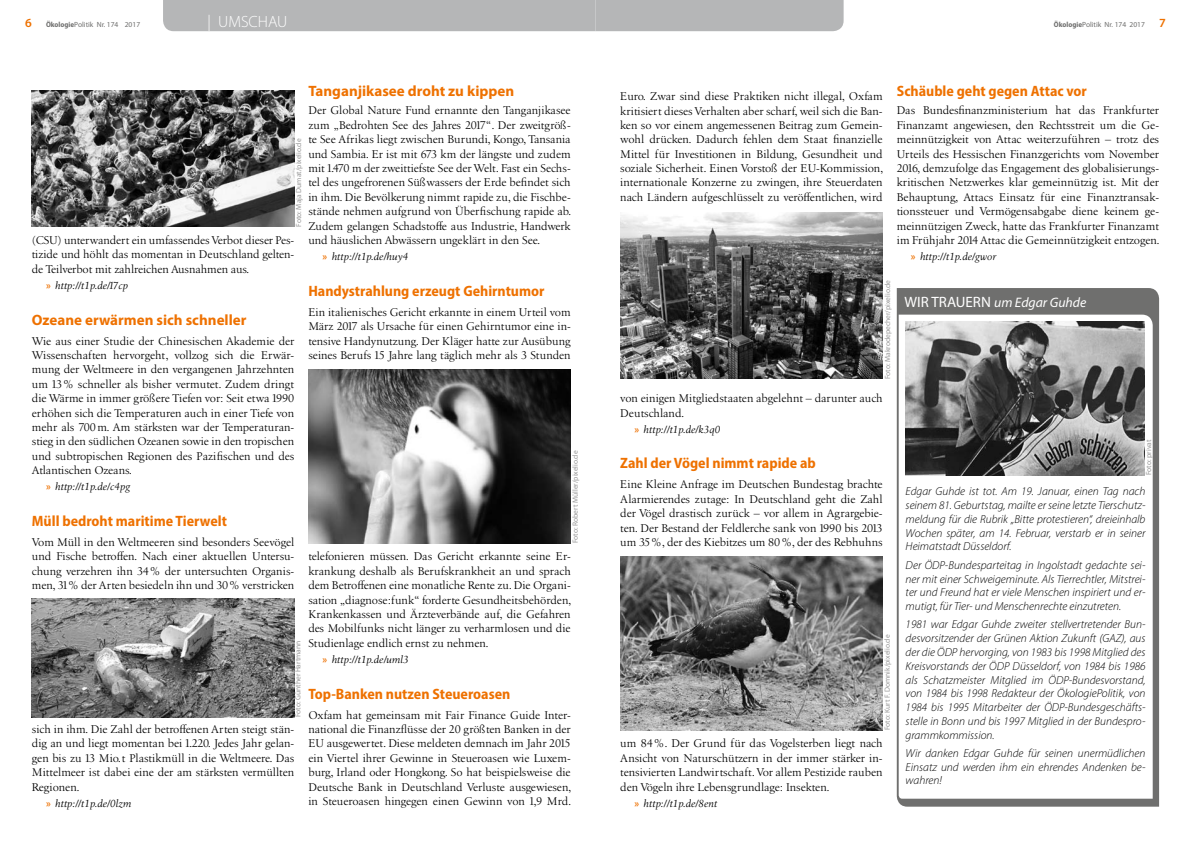
<style>
.page{position:relative;width:1191px;height:851px;background:#fff}
.page>*{position:absolute;margin:0;border:0;box-sizing:border-box;transform-origin:0 0}
.t1{font:300 16.25px "Myriad Pro";color:#fff}
.t2{font:700 semi-condensed 15px "Myriad Pro";color:#ee7100}
.t3{font:700 15px "Myriad Pro";color:#ee7100}
.t4{font:italic 13.75px "Myriad Pro";color:#fff}
.t5{font:11.62px/14.4px "Birka LT Pro";color:#000;text-align:justify}
.t6{font:italic 300 11.62px/13.8px "Myriad Pro";color:#000;text-align:justify}
.t7{font:italic 10.62px "Birka LT Pro";color:#000}
.t8{font:7.5px "Myriad Pro";color:#969696}
.t9{font:7.5px "Myriad Pro";color:#6f6f6e}
.s1{font-weight:600;font-size:12.5px;color:#ee7100}
.s2{font-weight:700;font-stretch:semi-condensed}
.s3{font-family:"Myriad Pro";font-weight:600;font-style:normal;color:#ee7100}
.s4{font-style:normal;font-size:15px}
</style>
<div class="page">
<div style="left:163px;top:0;width:680px;height:31px;background:#b5b6b7"></div>
<svg style="left:896px;top:288px;width:263px;height:518px;background:#7c7c7b"></svg>
<svg style="left:898px;top:314px;width:254px;height:484px"></svg>
<img style="left:32px;top:91px;width:262px;height:136px">
<img style="left:32px;top:598px;width:262px;height:119px">
<img style="left:308px;top:369px;width:262px;height:174px">
<img style="left:620px;top:556px;width:262px;height:174px">
<img style="left:620px;top:213px;width:262px;height:166px">
<img style="left:905px;top:321px;width:239px;height:154px">
<h1 class="t1" style="left:208px;top:12px;width:81px">| UMSCHAU</h1>
<p class="t9" style="left:25px;top:20px;width:116px"><span class="s1">6</span> <span class="s2">Ökologie</span>Politik Nr. 174 2017</p>
<p class="t9" style="left:1054px;top:20px;width:113px"><span class="s2">Ökologie</span>Politik Nr. 174 2017 <span class="s1">7</span></p>
<p class="t3" style="left:308px;top:81px;width:207px">Tanganjikasee droht zu kippen</p>
<p class="t5" style="left:308px;top:103px;width:264px">Der Global Nature Fund ernannte den Tanganjikasee zum „Bedrohten See des Jahres 2017“. Der zweitgröß&shy;te See Afrikas liegt zwischen Burundi, Kongo, Tansania und Sambia. Er ist mit 673 km der längste und zudem mit 1.470 m der zweittiefste See der Welt. Fast ein Sechs&shy;tel des ungefrorenen Süßwassers der Erde befindet sich in ihm. Die Bevölkerung nimmt rapide zu, die Fischbe&shy;stände nehmen aufgrund von Überfischung rapide ab.<br>Zudem gelangen Schadstoffe aus Industrie, Handwerk und häuslichen Abwässern ungeklärt in den See.</p>
<p class="t7" style="left:322px;top:250px;width:87px"><span class="s3">»</span> http://t1p.de/huy4</p>
<p class="t2" style="left:308px;top:281px;width:238px">Handystrahlung erzeugt Gehirntumor</p>
<p class="t5" style="left:308px;top:305px;width:264px">Ein italienisches Gericht erkannte in einem Urteil vom März 2017 als Ursache für einen Gehirntumor eine in&shy;tensive Handynutzung. Der Kläger hatte zur Ausübung seines Berufs 15 Jahre lang täglich mehr als 3 Stunden</p>
<p class="t2" style="left:896px;top:81px;width:192px">Schäuble geht gegen Attac vor</p>
<p class="t5" style="left:896px;top:103px;width:264px">Das Bundesfinanzministerium hat das Frankfurter Finanzamt angewiesen, den Rechtsstreit um die Ge&shy;meinnützigkeit von Attac weiterzuführen – trotz des Urteils des Hessischen Finanzgerichts vom November 2016, demzufolge das Engagement des globalisierungs&shy;kritischen Netzwerkes klar gemeinnützig ist. Mit der Behauptung, Attacs Einsatz für eine Finanztransak&shy;tionssteuer und Vermögensabgabe diene keinem ge&shy;meinnützigen Zweck, hatte das Frankfurter Finanzamt im Frühjahr 2014 Attac die Gemeinnützigkeit entzogen.</p>
<p class="t7" style="left:911px;top:250px;width:87px"><span class="s3">»</span> http://t1p.de/gwor</p>
<p class="t5" style="left:620px;top:89px;width:264px">Euro. Zwar sind diese Praktiken nicht illegal, Oxfam kritisiert dieses Verhalten aber scharf, weil sich die Ban&shy;ken so vor einem angemessenen Beitrag zum Gemein&shy;wohl drücken. Dadurch fehlen dem Staat finanzielle Mittel für Investitionen in Bildung, Gesundheit und soziale Sicherheit. Einen Vorstoß der EU-Kommission, internationale Konzerne zu zwingen, ihre Steuerdaten nach Ländern aufgeschlüsselt zu veröffentlichen, wird</p>
<p class="t8" style="left:294px;top:227px;width:90px;rotate:-90deg">Foto: Maja Dumat/pixelio.de</p>
<p class="t5" style="left:32px;top:233px;width:264px">(CSU) unterwandert ein umfassendes Verbot dieser Pes&shy;tizide und höhlt das momentan in Deutschland gelten&shy;de Teilverbot mit zahlreichen Ausnahmen aus.</p>
<p class="t7" style="left:46px;top:279px;width:84px"><span class="s3">»</span> http://t1p.de/17cp</p>
<p class="t3" style="left:32px;top:310px;width:216px">Ozeane erwärmen sich schneller</p>
<p class="t5" style="left:32px;top:333px;width:264px">Wie aus einer Studie der Chinesischen Akademie der Wissenschaften hervorgeht, vollzog sich die Erwär&shy;mung der Weltmeere in den vergangenen Jahrzehnten um 13% schneller als bisher vermutet. Zudem dringt die Wärme in immer größere Tiefen vor: Seit etwa 1990 erhöhen sich die Temperaturen auch in einer Tiefe von mehr als 700m. Am stärksten war der Temperaturan&shy;stieg in den südlichen Ozeanen sowie in den tropischen und subtropischen Regionen des Pazifischen und des Atlantischen Ozeans.</p>
<p class="t7" style="left:46px;top:480px;width:86px"><span class="s3">»</span> http://t1p.de/c4pg</p>
<p class="t2" style="left:32px;top:511px;width:196px">Müll bedroht maritime Tierwelt</p>
<p class="t5" style="left:32px;top:535px;width:264px">Vom Müll in den Weltmeeren sind besonders Seevögel und Fische betroffen. Nach einer aktuellen Untersu&shy;chung verzehren ihn 34% der untersuchten Organis&shy;men, 31% der Arten besiedeln ihn und 30% verstricken</p>
<p class="t8" style="left:883px;top:379px;width:101px;rotate:-90deg">Foto: Makrodepecher/pixelio.de</p>
<p class="t4" style="left:904px;top:294px;width:183px"><span class="s4">WIR TRAUERN</span> um Edgar Guhde</p>
<p class="t5" style="left:620px;top:391px;width:264px">von einigen Mitgliedstaaten abgelehnt – darunter auch<br>Deutschland.</p>
<p class="t7" style="left:634px;top:423px;width:87px"><span class="s3">»</span> http://t1p.de/k3q0</p>
<p class="t2" style="left:620px;top:453px;width:197px">Zahl der Vögel nimmt rapide ab</p>
<p class="t5" style="left:620px;top:477px;width:264px">Eine Kleine Anfrage im Deutschen Bundestag brachte Alarmierendes zutage: In Deutschland geht die Zahl der Vögel drastisch zurück – vor allem in Agrargebie&shy;ten. Der Bestand der Feldlerche sank von 1990 bis 2013 um 35%, der des Kiebitzes um 80%, der des Rebhuhns</p>
<p class="t8" style="left:1144px;top:475px;width:37px;rotate:-90deg">Foto: privat</p>
<p class="t8" style="left:571px;top:543px;width:94px;rotate:-90deg">Foto: Robert Müller/pixelio.de</p>
<p class="t6" style="left:905px;top:484px;width:241px">Edgar Guhde ist tot. Am 19. Januar, einen Tag nach seinem 81. Geburtstag, mailte er seine letzte Tierschutz&shy;meldung für die Rubrik „Bitte protestieren“, dreieinhalb Wochen später, am 14. Februar, verstarb er in seiner Heimatstadt Düsseldorf.</p>
<p class="t6" style="left:905px;top:558px;width:241px">Der ÖDP-Bundesparteitag in Ingolstadt gedachte sei&shy;ner mit einer Schweigeminute. Als Tierrechtler, Mitstrei&shy;ter und Freund hat er viele Menschen inspiriert und er&shy;mutigt, für Tier- und Menschenrechte einzutreten.</p>
<p class="t6" style="left:905px;top:617px;width:241px">1981 war Edgar Guhde zweiter stellvertretender Bun&shy;desvorsitzender der Grünen Aktion Zukunft (GAZ), aus der die ÖDP hervorging, von 1983 bis 1998 Mitglied des Kreisvorstands der ÖDP Düsseldorf, von 1984 bis 1986 als Schatzmeister Mitglied im ÖDP-Bundesvorstand, von 1984 bis 1998 Redakteur der ÖkologiePolitik, von 1984 bis 1995 Mitarbeiter der ÖDP-Bundesgeschäfts&shy;stelle in Bonn und bis 1997 Mitglied in der Bundespro&shy;grammkommission.</p>
<p class="t6" style="left:905px;top:746px;width:241px">Wir danken Edgar Guhde für seinen unermüdlichen Einsatz und werden ihm ein ehrendes Andenken be&shy;wahren!</p>
<p class="t5" style="left:308px;top:549px;width:264px">telefonieren müssen. Das Gericht erkannte seine Er&shy;krankung deshalb als Berufskrankheit an und sprach dem Betroffenen eine monatliche Rente zu. Die Organi&shy;sation „diagnose:funk“ forderte Gesundheitsbehörden, Krankenkassen und Ärzteverbände auf, die Gefahren des Mobilfunks nicht länger zu verharmlosen und die Studienlage endlich ernst zu nehmen.</p>
<p class="t7" style="left:322px;top:653px;width:88px"><span class="s3">»</span> http://t1p.de/uml3</p>
<p class="t2" style="left:308px;top:683px;width:203px">Top-Banken nutzen Steueroasen</p>
<p class="t5" style="left:308px;top:707px;width:264px">Oxfam hat gemeinsam mit Fair Finance Guide Inter&shy;national die Finanzflüsse der 20 größten Banken in der EU ausgewertet. Diese meldeten demnach im Jahr 2015 ein Viertel ihrer Gewinne in Steueroasen wie Luxem&shy;burg, Irland oder Hongkong. So hat beispielsweise die Deutsche Bank in Deutschland Verluste ausgewiesen, in Steueroasen hingegen einen Gewinn von 1,9 Mrd.</p>
<p class="t8" style="left:293px;top:717px;width:78px;rotate:-90deg">Foto: Günther Hartmann</p>
<p class="t8" style="left:882px;top:730px;width:97px;rotate:-90deg">Foto: Kurt F. Domnik/pixelio.de</p>
<p class="t5" style="left:32px;top:721px;width:264px">sich in ihm. Die Zahl der betroffenen Arten steigt stän&shy;dig an und liegt momentan bei 1.220. Jedes Jahr gelan&shy;gen bis zu 13 Mio.t Plastikmüll in die Weltmeere. Das Mittelmeer ist dabei eine der am stärksten vermüllten Regionen.</p>
<p class="t7" style="left:46px;top:797px;width:87px"><span class="s3">»</span> http://t1p.de/0lzm</p>
<p class="t5" style="left:620px;top:736px;width:264px">um 84%. Der Grund für das Vogelsterben liegt nach Ansicht von Naturschützern in der immer stärker in&shy;tensivierten Landwirtschaft. Vor allem Pestizide rauben den Vögeln ihre Lebensgrundlage: Insekten.</p>
<p class="t7" style="left:634px;top:797px;width:84px"><span class="s3">»</span> http://t1p.de/8ent</p>
</div>
